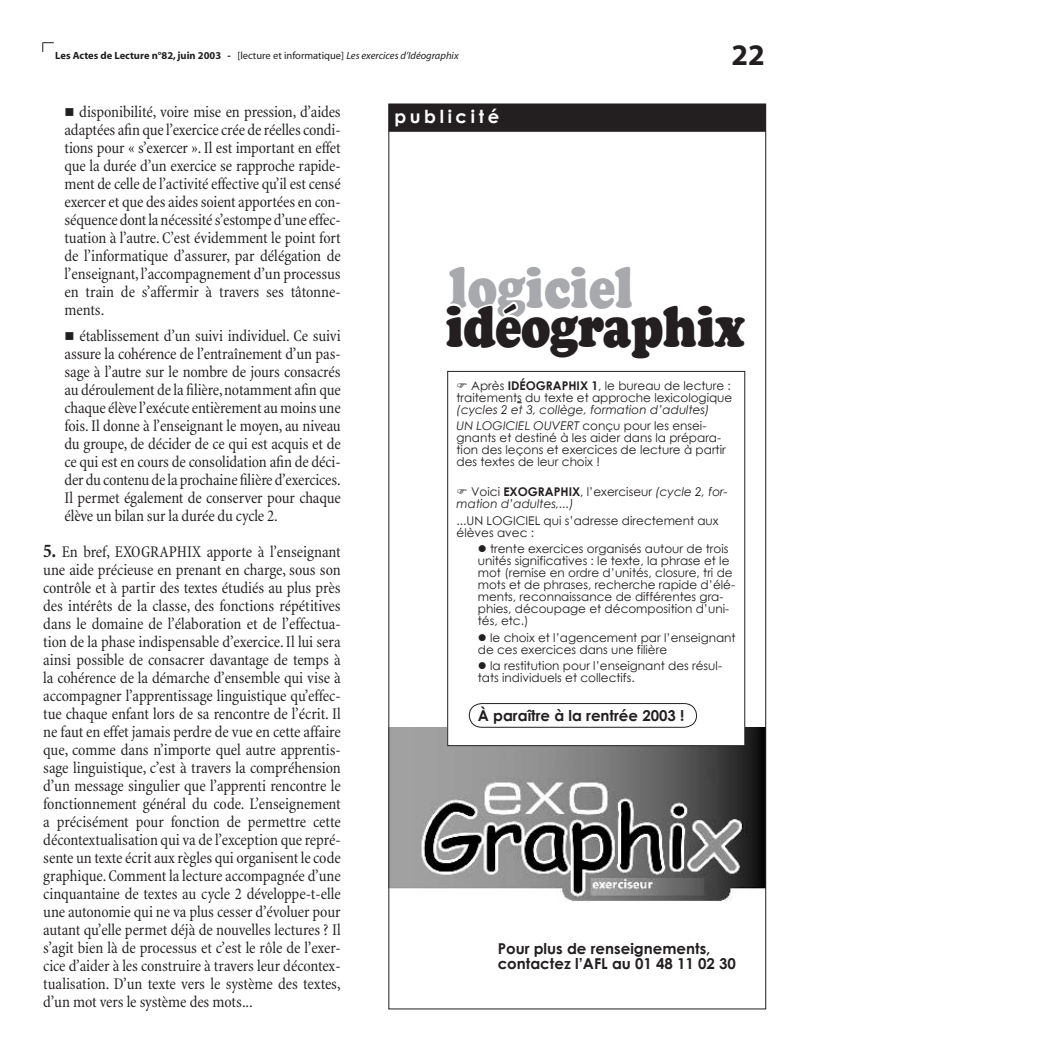
<style>
.page{position:relative;width:1051px;height:1063px;background:#fff}
.page>*{position:absolute;margin:0;border:0;box-sizing:border-box;transform-origin:0 0}
.t1{font:900 56.1px "Ozzie";letter-spacing:-.01em;color:#231f20;scale:.82 1}
.t2{font:900 56.1px "Ozzie";color:#a8a9ad;scale:.82 1}
.t3{font:700 30px "Myriad";color:#231f20}
.t4{font:700 18px "Century Gothic";letter-spacing:.2em;color:#fff}
.t5{font:condensed 16.5px/18px "Minion";letter-spacing:-.005em;color:#231f20;text-align:justify}
.t6{font:700 15px/15px "Century Gothic";color:#231f20}
.t7{font:12px/12px "Century Gothic";color:#231f20}
.t8{font:italic 12px/16.5px "Century Gothic";color:#231f20}
.t9{font:700 10.5px "Myriad";color:#231f20}
.s1{font-weight:400}
.s2{font-weight:400;font-style:italic}
.s3{font-weight:700;font-size:19.5px}
.s4{font-weight:700}
.s5{font-style:normal}
.s6{font-weight:700;font-style:normal}
</style>
<div class="page">
<svg style="left:42px;top:42px;width:12px;height:10px"></svg>
<img style="left:390px;top:728px;width:373px;height:161px">
<div style="left:389px;top:105px;width:376px;height:26px;background:#231f20"></div>
<div style="left:388px;top:104px;width:377px;height:28px;border:1px solid #231f20"></div>
<svg style="left:441px;top:370px;width:308px;height:533px"></svg>
<p class="t9" style="left:55px;top:49px;width:405px">Les Actes de Lecture n°82, juin 2003 - <span class="s1">[lecture et informatique]</span> <span class="s2">Les exercices d’Idéographix</span></p>
<h2 class="t3" style="left:731px;top:37px;width:35px">22</h2>
<p class="t5" style="left:64px;top:103px;width:278px">■ disponibilité, voire mise en pression, d’aides adaptées afin que l’exercice crée de réelles condi&shy;tions pour « s’exercer ». Il est important en effet que la durée d’un exercice se rapproche rapide&shy;ment de celle de l’activité effective qu’il est censé exercer et que des aides soient apportées en con&shy;séquence dont la nécessité s’estompe d’une effec&shy;tuation à l’autre. C’est évidemment le point fort de l’informatique d’assurer, par délégation de l’enseignant, l’accompagnement d’un processus en train de s’affermir à travers ses tâtonne&shy;ments.</p>
<p class="t5" style="left:64px;top:326px;width:278px">■ établissement d’un suivi individuel. Ce suivi assure la cohérence de l’entraînement d’un pas&shy;sage à l’autre sur le nombre de jours consacrés au déroulement de la filière, notamment afin que chaque élève l’exécute entièrement au moins une fois. Il donne à l’enseignant le moyen, au niveau du groupe, de décider de ce qui est acquis et de ce qui est en cours de consolidation afin de déci&shy;der du contenu de la prochaine filière d’exercices.<br>Il permet également de conserver pour chaque élève un bilan sur la durée du cycle 2.</p>
<p class="t5" style="left:43px;top:542px;width:299px"><span class="s3">5.</span> En bref, EXOGRAPHIX apporte à l’enseignant une aide précieuse en prenant en charge, sous son contrôle et à partir des textes étudiés au plus près des intérêts de la classe, des fonctions répétitives dans le domaine de l’élaboration et de l’effectua&shy;tion de la phase indispensable d’exercice. Il lui sera ainsi possible de consacrer davantage de temps à la cohérence de la démarche d’ensemble qui vise à accompagner l’apprentissage linguistique qu’effec&shy;tue chaque enfant lors de sa rencontre de l’écrit. Il ne faut en effet jamais perdre de vue en cette affaire que, comme dans n’importe quel autre apprentis&shy;sage linguistique, c’est à travers la compréhension d’un message singulier que l’apprenti rencontre le fonctionnement général du code. L’enseignement a précisément pour fonction de permettre cette décontextualisation qui va de l’exception que repré&shy;sente un texte écrit aux règles qui organisent le code graphique. Comment la lecture accompagnée d’une cinquantaine de textes au cycle 2 développe-t-elle une autonomie qui ne va plus cesser d’évoluer pour autant qu’elle permet déjà de nouvelles lectures ? Il s’agit bien là de processus et c’est le rôle de l’exer&shy;cice d’aider à les construire à travers leur décontex&shy;tualisation. D’un texte vers le système des textes, d’un mot vers le système des mots...</p>
<p class="t4" style="left:394px;top:105px;width:106px">publicité</p>
<h1 class="t2" style="left:449px;top:252px;width:226px">logiciel</h1>
<h1 class="t1" style="left:445px;top:291px;width:367px">idéographix</h1>
<p class="t7" style="left:456px;top:379px;width:277px;text-align:right">Après <span class="s4">IDÉOGRAPHIX 1</span>, le bureau de lecture : traitements du texte et approche lexicologique</p>
<p class="t8" style="left:456px;top:401px;width:254px">(cycles 2 et 3, collège, formation d’adultes)<br>UN LOGICIEL OUVERT <span class="s5">conçu pour les ensei-</span></p>
<p class="t7" style="left:456px;top:432px;width:270px">gnants et destiné à les aider dans la prépara&shy;tion des leçons et exercices de lecture à partir des textes de leur choix !</p>
<p class="t8" style="left:456px;top:486px;width:273px;line-height:12px;text-indent:15px"><span class="s5">Voici</span> <span class="s6">EXOGRAPHIX</span><span class="s5">, l’exerciseur</span> (cycle 2, for&shy;mation d’adultes,...)</p>
<p class="t7" style="left:456px;top:514px;width:263px">...UN LOGICIEL qui s’adresse directement aux élèves avec :</p>
<p class="t7" style="left:478px;top:543px;width:259px">● trente exercices organisés autour de trois unités significatives : le texte, la phrase et le mot (remise en ordre d’unités, closure, tri de mots et de phrases, recherche rapide d’élé&shy;ments, reconnaissance de différentes gra&shy;phies, découpage et décomposition d’uni&shy;tés, etc.)</p>
<p class="t7" style="left:478px;top:631px;width:259px">● le choix et l’agencement par l’enseignant de ces exercices dans une filière</p>
<p class="t7" style="left:478px;top:660px;width:245px">● la restitution pour l’enseignant des résul&shy;tats individuels et collectifs.</p>
<p class="t6" style="left:478px;top:708px;width:208px">À paraître à la rentrée 2003 !</p>
<p class="t6" style="left:497px;top:942px;width:240px">Pour plus de renseignements, contactez l’AFL au 01 48 11 02 30</p>
</div>
